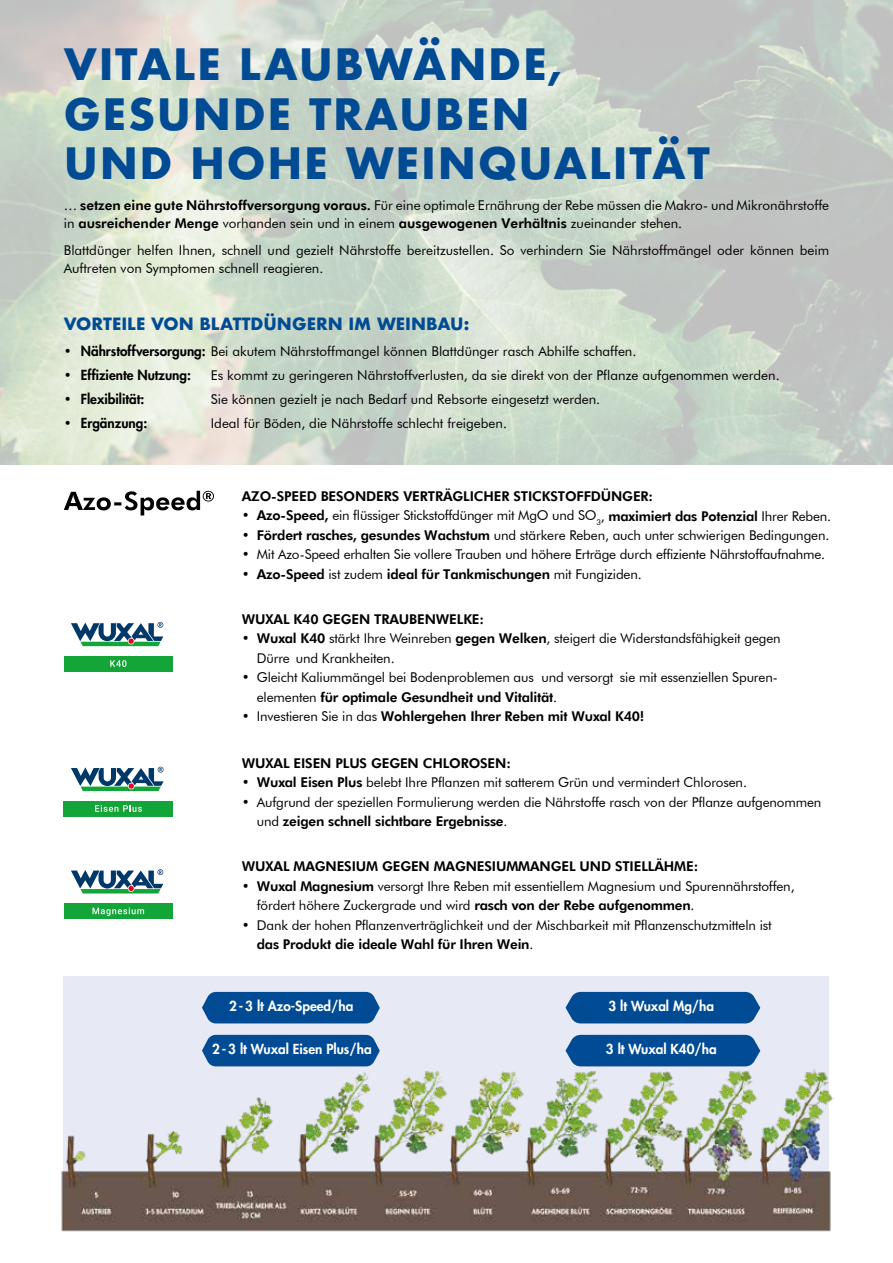
<style>
.page{position:relative;width:893px;height:1263px;background:#fff}
.page>*{position:absolute;margin:0;border:0;box-sizing:border-box;transform-origin:0 0}
.t1{font:700 42px/49.5px "Futura";letter-spacing:.04em;color:#004b93}
.t2{font:700 16.5px "Futura";color:#004b93}
.t3{font:13.5px/19.5px "Futura BT";letter-spacing:-.01em;color:#000}
.t4{font:800 13.5px "Futura BT";letter-spacing:-.01em;color:#000}
.t5{font:800 13.5px "Futura Std";color:#fff}
.t6{font:800 13.5px "Futura Std";color:#000}
.s1{font-weight:800}
.s2{font-family:"Futura Std";font-weight:800}
.s3{font-family:"Futura BT";font-weight:400}
.s4{font-weight:400}
</style>
<div class="page">
<svg style="left:0;top:0;width:892px;height:465px;background:#ccd5ca"></svg>
<div style="left:64px;top:976px;width:765px;height:253px;background:#e7e9f5"></div>
<hr style="left:892px;top:0;width:1px;height:631px;background:#b37c96">
<hr style="left:892px;top:43px;width:1px;height:98px;background:#004b93">
<svg style="left:64px;top:491px;width:150px;height:24px"></svg>
<img style="left:61px;top:1040px;width:772px;height:192px">
<div style="left:202px;top:992px;width:178px;height:31px;background:#004b93"></div>
<div style="left:565px;top:992px;width:195px;height:31px;background:#004b93"></div>
<div style="left:202px;top:1035px;width:178px;height:31px;background:#004b93"></div>
<div style="left:565px;top:1035px;width:195px;height:31px;background:#004b93"></div>
<svg style="left:71px;top:622px;width:92px;height:24px"></svg>
<div style="left:64px;top:656px;width:109px;height:15px;background:#13a538"></div>
<svg style="left:110px;top:660px;width:16px;height:7px"></svg>
<svg style="left:71px;top:767px;width:93px;height:24px"></svg>
<div style="left:64px;top:800px;width:109px;height:16px;background:#13a538"></div>
<svg style="left:95px;top:805px;width:47px;height:7px"></svg>
<svg style="left:71px;top:869px;width:92px;height:24px"></svg>
<div style="left:64px;top:903px;width:109px;height:16px;background:#13a538"></div>
<svg style="left:92px;top:907px;width:52px;height:9px"></svg>
<h1 class="t1" style="left:64px;top:40px;width:648px">VITALE LAUBWÄNDE,<br>GESUNDE TRAUBEN<br>UND HOHE WEINQUALITÄT</h1>
<p class="t3" style="left:64px;top:196px;width:767px;line-height:18px">… <span class="s1">setzen eine gute Nährstoffversorgung voraus.</span> Für eine optimale Ernährung der Rebe müssen die Makro- und Mikronährstoffe in <span class="s1">ausreichender Menge</span> vorhanden sein und in einem <span class="s1">ausgewogenen Verhältnis</span> zueinander stehen.</p>
<p class="t3" style="left:64px;top:241px;width:767px;line-height:18px">Blattdünger helfen Ihnen, schnell und gezielt Nährstoffe bereitzustellen. So verhindern Sie Nährstoffmängel oder können beim<br>Auftreten von Symptomen schnell reagieren.</p>
<p class="t2" style="left:64px;top:311px;width:407px">VORTEILE VON BLATTDÜNGERN IM WEINBAU:</p>
<p class="t3" style="left:64px;top:342px;width:574px">• <span class="s2">Nährstoffversorgung:</span> Bei akutem Nährstoffmangel können Blattdünger rasch Abhilfe schaffen.</p>
<p class="t6" style="left:64px;top:367px;width:129px"><span class="s3">•</span> Effiziente Nutzung:</p>
<p class="t3" style="left:211px;top:366px;width:570px">Es kommt zu geringeren Nährstoffverlusten, da sie direkt von der Pflanze aufgenommen werden.</p>
<p class="t6" style="left:64px;top:391px;width:82px"><span class="s3">•</span> Flexibilität:</p>
<p class="t3" style="left:211px;top:390px;width:391px">Sie können gezielt je nach Bedarf und Rebsorte eingesetzt werden.</p>
<p class="t6" style="left:64px;top:415px;width:85px"><span class="s3">•</span> Ergänzung:</p>
<p class="t3" style="left:211px;top:414px;width:298px">Ideal für Böden, die Nährstoffe schlecht freigeben.</p>
<p class="t4" style="left:242px;top:488px;width:413px">AZO-SPEED BESONDERS VERTRÄGLICHER STICKSTOFFDÜNGER:</p>
<p class="t3" style="left:242px;top:506px;width:591px">• <span class="s1">Azo-Speed,</span> ein flüssiger Stickstoffdünger mit MgO und SO<sub>3</sub>, <span class="s1">maximiert das Potenzial</span> Ihrer Reben.</p>
<p class="t3" style="left:242px;top:525px;width:589px">• <span class="s1">Fördert rasches, gesundes Wachstum</span> und stärkere Reben, auch unter schwierigen Bedingungen.</p>
<p class="t3" style="left:242px;top:545px;width:585px">• Mit Azo-Speed erhalten Sie vollere Trauben und höhere Erträge durch effiziente Nährstoffaufnahme.</p>
<p class="t4" style="left:242px;top:566px;width:401px"><span class="s4">•</span> Azo-Speed <span class="s4">ist zudem</span> ideal für Tankmischungen <span class="s4">mit Fungiziden.</span></p>
<p class="t4" style="left:242px;top:611px;width:244px">WUXAL K40 GEGEN TRAUBENWELKE:</p>
<p class="t3" style="left:257px;top:629px;width:525px;text-indent:-15px">• <span class="s1">Wuxal K40</span> stärkt Ihre Weinreben <span class="s1">gegen Welken</span>, steigert die Widerstandsfähigkeit gegen<br>Dürre und Krankheiten.</p>
<p class="t3" style="left:257px;top:668px;width:522px;text-indent:-15px">• Gleicht Kaliummängel bei Bodenproblemen aus und versorgt sie mit essenziellen Spuren&shy;elementen <span class="s1">für optimale Gesundheit und Vitalität</span>.</p>
<p class="t4" style="left:242px;top:708px;width:404px"><span class="s4">• Investieren Sie in das</span> Wohlergehen Ihrer Reben mit Wuxal K40!</p>
<p class="t4" style="left:242px;top:755px;width:271px">WUXAL EISEN PLUS GEGEN CHLOROSEN:</p>
<p class="t3" style="left:242px;top:773px;width:507px">• <span class="s1">Wuxal Eisen Plus</span> belebt Ihre Pflanzen mit satterem Grün und vermindert Chlorosen.</p>
<p class="t3" style="left:257px;top:792px;width:566px;text-indent:-15px">• Aufgrund der speziellen Formulierung werden die Nährstoffe rasch von der Pflanze aufgenommen und <span class="s1">zeigen schnell sichtbare Ergebnisse</span>.</p>
<p class="t4" style="left:242px;top:858px;width:458px">WUXAL MAGNESIUM GEGEN MAGNESIUMMANGEL UND STIELLÄHME:</p>
<p class="t3" style="left:257px;top:876px;width:539px;text-indent:-15px">• <span class="s1">Wuxal Magnesium</span> versorgt Ihre Reben mit essentiellem Magnesium und Spurennährstoffen, fördert höhere Zuckergrade und wird <span class="s1">rasch von der Rebe aufgenommen</span>.</p>
<p class="t3" style="left:257px;top:915px;width:516px;text-indent:-15px">• Dank der hohen Pflanzenverträglichkeit und der Mischbarkeit mit Pflanzenschutzmitteln ist <span class="s1">das Produkt die ideale Wahl für Ihren Wein</span>.</p>
<p class="t5" style="left:229px;top:998px;width:126px">2 - 3 lt Azo-Speed/ha</p>
<p class="t5" style="left:608px;top:998px;width:107px">3 lt Wuxal Mg/ha</p>
<p class="t5" style="left:212px;top:1041px;width:161px">2 - 3 lt Wuxal Eisen Plus/ha</p>
<p class="t5" style="left:606px;top:1041px;width:112px">3 lt Wuxal K40/ha</p>
</div>
